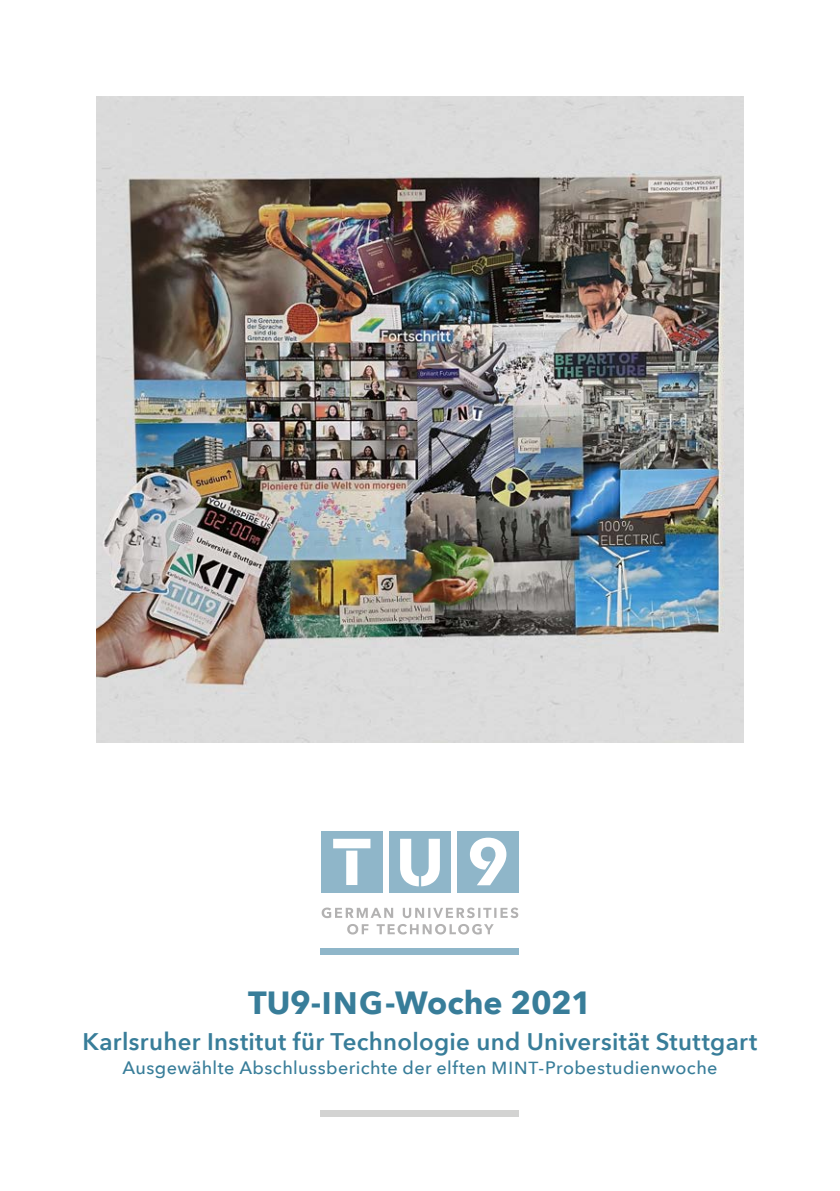
<style>
.page{position:relative;width:840px;height:1191px;background:#fff}
.page>*{position:absolute;margin:0;border:0;box-sizing:border-box;transform-origin:0 0}
.cover_title{font:700 32px "Avenir Next";letter-spacing:-.01em;color:#387d99}
.cover_subtitle_small{font:600 24px "Avenir Next";letter-spacing:.015em;color:#387d99}
.cover_subtitle_small-2{font:500 18px "Avenir Next";letter-spacing:.02em;color:#387d99}
.s1{font-size:31px}
.s2{font-size:17.4px}
</style>
<div class="page">
<div style="left:320px;top:948px;width:199px;height:6px;background:#8fb6c9"></div>
<svg style="left:347px;top:924px;width:146px;height:10px"></svg>
<svg style="left:321px;top:907px;width:197px;height:11px"></svg>
<div style="left:320px;top:831px;width:62px;height:61px;background:#8fb6c9"></div>
<div style="left:389px;top:831px;width:61px;height:61px;background:#8fb6c9"></div>
<div style="left:457px;top:831px;width:62px;height:61px;background:#8fb6c9"></div>
<svg style="left:470px;top:837px;width:36px;height:48px"></svg>
<svg style="left:333px;top:838px;width:37px;height:47px"></svg>
<svg style="left:400px;top:838px;width:39px;height:48px"></svg>
<div style="left:320px;top:1110px;width:199px;height:7px;background:#d3d3d2"></div>
<img style="left:96px;top:96px;width:647px;height:647px">
<p class="cover_title" style="left:248px;top:975px;width:345px">TU9-<span class="s1">ING</span>-Woche 2021</p>
<p class="cover_subtitle_small" style="left:83px;top:1021px;width:675px">Karlsruher Institut für Technologie und Universität Stuttgart</p>
<p class="cover_subtitle_small-2" style="left:122px;top:1052px;width:596px">Ausgewählte Abschlussberichte der elften <span class="s2">MINT</span>-Probestudienwoche</p>
</div>
